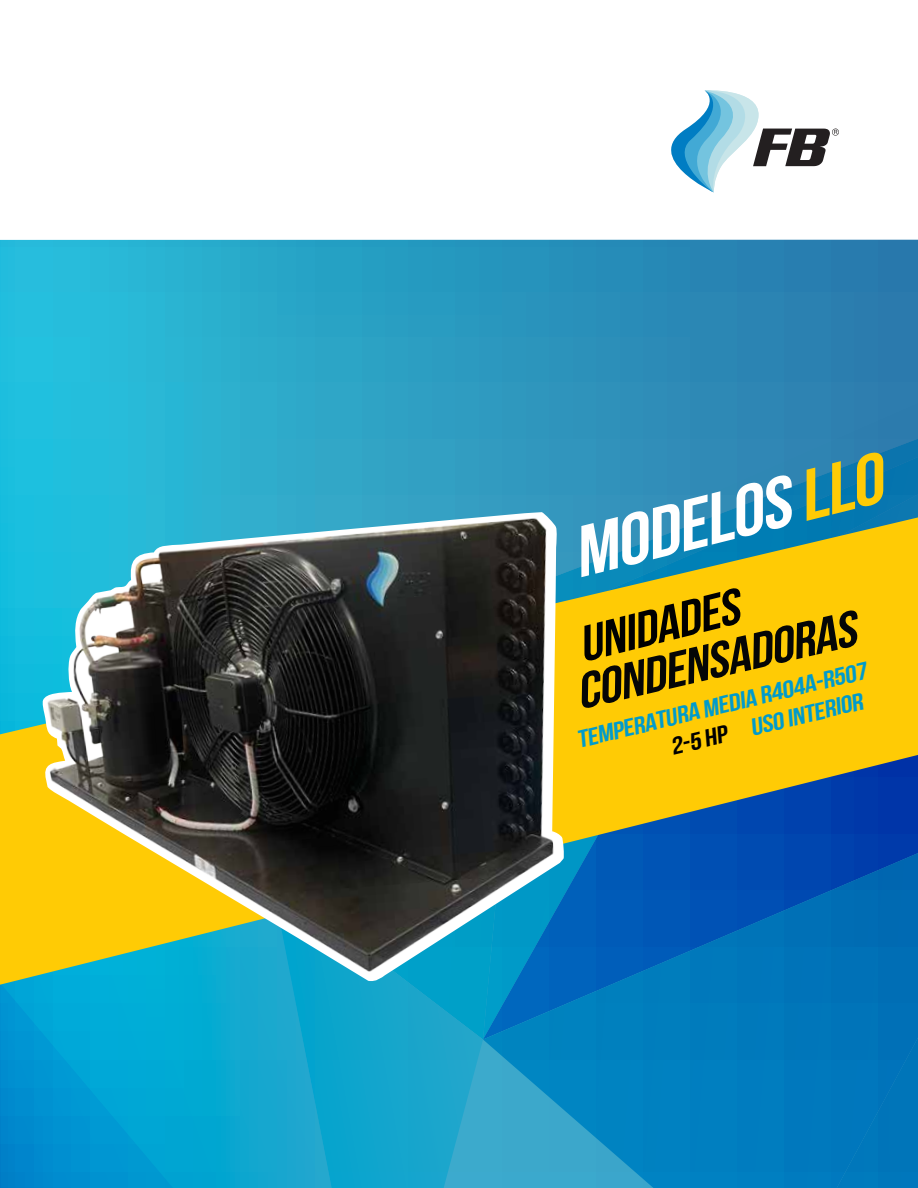
<style>
.page{position:relative;width:918px;height:1188px;background:#fff}
.page>*{position:absolute;margin:0;border:0;box-sizing:border-box;transform-origin:0 0}
.t1{font:italic 70.95px "Bebas Neue";color:#fff;scale:1.14 1}
.t2{font:italic 49.95px "Bebas Neue";color:#050606;scale:1.14 1}
.t3{font:italic 49.8px "Bebas Neue";color:#000;scale:1.14 1}
.t4{font:italic 24.3px/29.2px "Bebas Neue";color:#009bcb;scale:1.22 1}
.s1{color:#ffcb05}
.s2{color:#000}
</style>
<div class="page">
<svg style="left:0;top:240px;width:322px;height:145px"></svg>
<svg style="left:322px;top:240px;width:596px;height:263px"></svg>
<svg style="left:0;top:1104px;width:271px;height:84px"></svg>
<svg style="left:271px;top:1104px;width:212px;height:84px"></svg>
<svg style="left:483px;top:1009px;width:435px;height:179px"></svg>
<svg style="left:756px;top:503px;width:162px;height:506px"></svg>
<svg style="left:671px;top:90px;width:168px;height:102px"></svg>
<img style="left:0;top:385px;width:756px;height:719px">
<h1 class="t1" style="left:563px;top:516px;width:279px;rotate:-14deg">MODELOS <span class="s1">LLO</span></h1>
<h3 class="t3" style="left:572px;top:619px;width:145px;rotate:-14deg">UNIDADES</h3>
<h2 class="t2" style="left:570px;top:666px;width:252px;rotate:-13deg">CONDENSADORAS</h2>
<p class="t4" style="left:660px;top:705px;width:173px;text-indent:-89px;rotate:-14deg">TEMPERATURAMEDIA R404A-R507<br><span class="s2">2-5 hp</span> usointerior</p>
</div>
